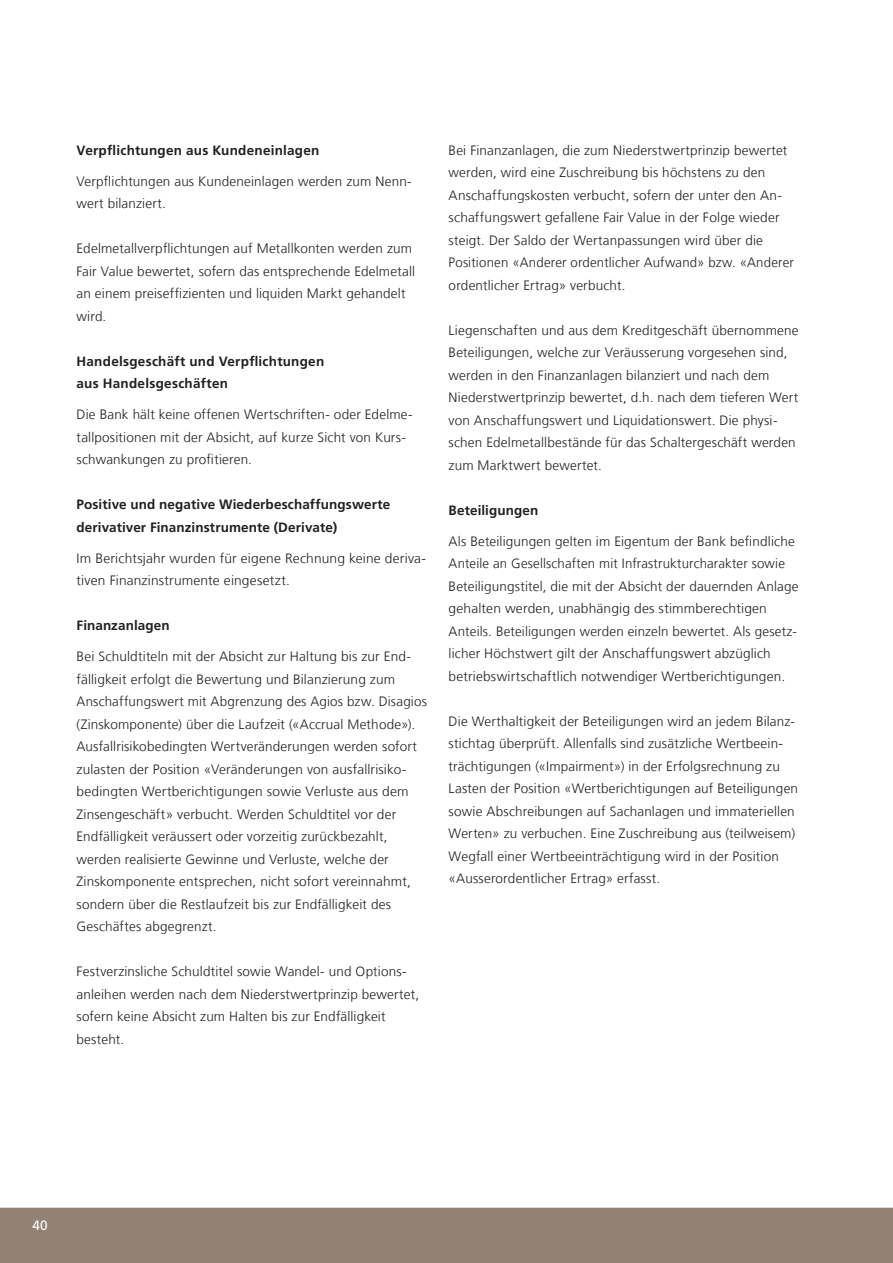
<style>
.page{position:relative;width:893px;height:1263px;background:#fff}
.page>*{position:absolute;margin:0;border:0;box-sizing:border-box;transform-origin:0 0}
.t1{font:300 13.5px/22.5px "Frutiger LT Com";letter-spacing:.015em;color:#231f20}
.t2{font:700 13.5px/22.5px "Frutiger LT Com";letter-spacing:.01em;color:#231f20}
.t3{font:13.5px "Frutiger LT Com";color:#fff}
</style>
<div class="page">
<div style="left:0;top:1207px;width:893px;height:56px;background:#928276"></div>
<p class="t2" style="left:77px;top:139px;width:244px">Verpflichtungen aus Kundeneinlagen</p>
<p class="t1" style="left:77px;top:170px;width:337px">Verpflichtungen aus Kundeneinlagen werden zum Nenn&shy;wert bilanziert.</p>
<p class="t1" style="left:77px;top:237px;width:340px">Edelmetallverpflichtungen auf Metallkonten werden zum Fair Value bewertet, sofern das entsprechende Edelmetall an einem preiseffizienten und liquiden Markt gehandelt wird.</p>
<p class="t2" style="left:77px;top:350px;width:249px">Handelsgeschäft und Verpflichtungen aus Handelsgeschäften</p>
<p class="t1" style="left:77px;top:403px;width:338px">Die Bank hält keine offenen Wertschriften- oder Edelme&shy;tallpositionen mit der Absicht, auf kurze Sicht von Kurs&shy;schwankungen zu profitieren.</p>
<p class="t2" style="left:77px;top:493px;width:315px">Positive und negative Wiederbeschaffungswerte derivativer Finanzinstrumente (Derivate)</p>
<p class="t1" style="left:77px;top:547px;width:351px">Im Berichtsjahr wurden für eigene Rechnung keine deriva&shy;tiven Finanzinstrumente eingesetzt.</p>
<p class="t2" style="left:77px;top:614px;width:95px">Finanzanlagen</p>
<p class="t1" style="left:77px;top:645px;width:352px">Bei Schuldtiteln mit der Absicht zur Haltung bis zur End&shy;fälligkeit erfolgt die Bewertung und Bilanzierung zum Anschaffungswert mit Abgrenzung des Agios bzw. Disagios (Zinskomponente) über die Laufzeit («Accrual Methode»).<br>Ausfallrisikobedingten Wertveränderungen werden sofort zulasten der Position «Veränderungen von ausfallrisiko&shy;bedingten Wertberichtigungen sowie Verluste aus dem Zinsengeschäft» verbucht. Werden Schuldtitel vor der Endfälligkeit veräussert oder vorzeitig zurückbezahlt, werden realisierte Gewinne und Verluste, welche der Zinskomponente entsprechen, nicht sofort vereinnahmt, sondern über die Restlaufzeit bis zur Endfälligkeit des Geschäftes abgegrenzt.</p>
<p class="t1" style="left:77px;top:960px;width:344px">Festverzinsliche Schuldtitel sowie Wandel- und Options&shy;anleihen werden nach dem Niederstwertprinzip bewertet, sofern keine Absicht zum Halten bis zur Endfälligkeit besteht.</p>
<p class="t1" style="left:449px;top:139px;width:347px">Bei Finanzanlagen, die zum Niederstwertprinzip bewertet werden, wird eine Zuschreibung bis höchstens zu den Anschaffungskosten verbucht, sofern der unter den An&shy;schaffungswert gefallene Fair Value in der Folge wieder steigt. Der Saldo der Wertanpassungen wird über die Positionen «Anderer ordentlicher Aufwand» bzw. «Anderer ordentlicher Ertrag» verbucht.</p>
<p class="t1" style="left:449px;top:319px;width:351px">Liegenschaften und aus dem Kreditgeschäft übernommene Beteiligungen, welche zur Veräusserung vorgesehen sind, werden in den Finanzanlagen bilanziert und nach dem Niederstwertprinzip bewertet, d.h. nach dem tieferen Wert von Anschaffungswert und Liquidationswert. Die physi&shy;schen Edelmetallbestände für das Schaltergeschäft werden zum Marktwert bewertet.</p>
<p class="t2" style="left:449px;top:499px;width:91px">Beteiligungen</p>
<p class="t1" style="left:449px;top:530px;width:352px">Als Beteiligungen gelten im Eigentum der Bank befindliche Anteile an Gesellschaften mit Infrastrukturcharakter sowie Beteiligungstitel, die mit der Absicht der dauernden Anlage gehalten werden, unabhängig des stimmberechtigen Anteils. Beteiligungen werden einzeln bewertet. Als gesetz&shy;licher Höchstwert gilt der Anschaffungswert abzüglich betriebswirtschaftlich notwendiger Wertberichtigungen.</p>
<p class="t1" style="left:449px;top:710px;width:351px">Die Werthaltigkeit der Beteiligungen wird an jedem Bilanz&shy;stichtag überprüft. Allenfalls sind zusätzliche Wertbeein&shy;trächtigungen («Impairment») in der Erfolgsrechnung zu Lasten der Position «Wertberichtigungen auf Beteiligungen sowie Abschreibungen auf Sachanlagen und immateriellen Werten» zu verbuchen. Eine Zuschreibung aus (teilweisem)<br>Wegfall einer Wertbeeinträchtigung wird in der Position «Ausserordentlicher Ertrag» erfasst.</p>
<p class="t3" style="left:33px;top:1217px;width:17px">40</p>
</div>
